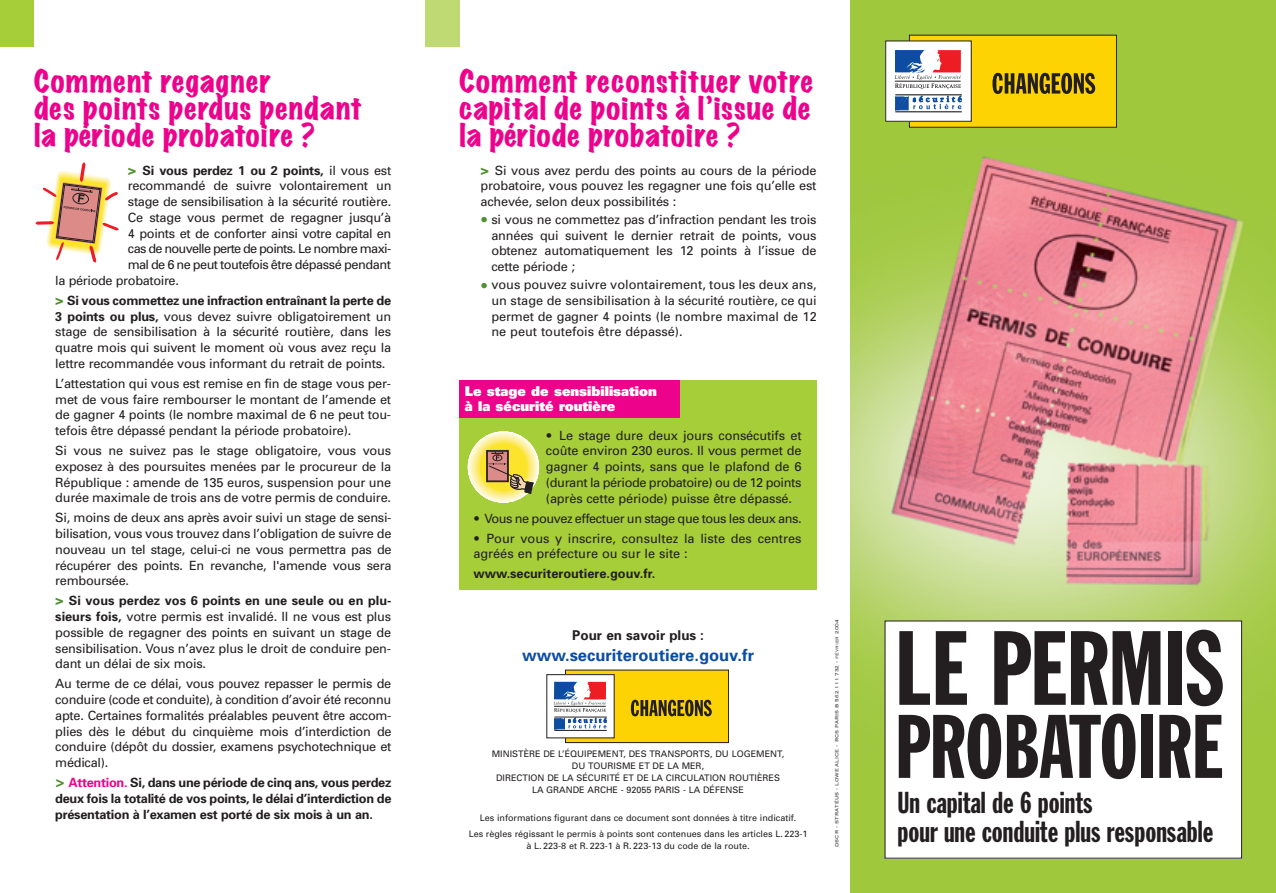
<style>
.page{position:relative;width:1276px;height:893px;background:#fff}
.page>*{position:absolute;margin:0;border:0;box-sizing:border-box;transform-origin:0 0}
.t1{font:103.5px "Franklin Gothic Extra Cond";color:#231f20}
.t2{font:88.5px "Franklin Gothic Extra Cond";color:#231f20}
.t3{font:29.7px/28.5px "Franklin Gothic Extra Cond";color:#231f20}
.t4{font:expanded 28.5px/27px "Marker Felt";letter-spacing:.035em;color:#ed028c;text-align:justify}
.t5{font:700 16.5px "Univers";color:#0d4da1}
.t6{font:900 13.5px/15px "Univers";color:#fff}
.t7{font:700 13.5px "Univers";color:#231f20}
.t8{font:12.75px/15.8px "Univers";letter-spacing:-.015em;color:#231f20;text-align:justify}
.t9{font:700 12.75px/15.8px "Univers";letter-spacing:-.02em;color:#231f20;text-align:justify}
.t10{font:12.75px "Univers";letter-spacing:-.035em;color:#231f20}
.t11{font:12.75px "Univers";letter-spacing:-.055em;color:#231f20}
.t12{font:12.75px "Univers";letter-spacing:-.045em;color:#231f20}
.t13{font:700 12.75px "Univers";color:#231f20}
.t14{font:9px/12px "Univers";color:#231f20;text-align:center}
.t15{font:6px "Copperplate Thirty Two BC";color:#231f20}
.s1{font-size:15px;color:#509030}
.s2{font-weight:400}
.s3{font-weight:700;font-size:15px;color:#509030}
.s4{font-weight:700}
.s5{font-weight:900;font-size:15px;color:#509030}
.s6{color:#ed028c}
.s7{font-weight:900}
</style>
<div class="page">
<div style="left:425px;top:0;width:34px;height:47px;background:#c0da73"></div>
<div style="left:0;top:0;width:34px;height:47px;background:#a6ce39"></div>
<img style="left:850px;top:0;width:426px;height:893px">
<svg style="left:35px;top:162px;width:84px;height:101px"></svg>
<div style="left:459px;top:380px;width:357px;height:210px;background:#a6ce39"></div>
<div style="left:459px;top:380px;width:221px;height:38px;background:#ed028c"></div>
<svg style="left:472px;top:435px;width:63px;height:64px"></svg>
<div style="left:481px;top:444px;width:45px;height:46px;background:#fbe429;border-radius:50%"></div>
<svg style="left:486px;top:450px;width:23px;height:2px"></svg>
<div style="left:486px;top:451px;width:22px;height:31px;border:1px solid #231f20"></div>
<div style="left:487px;top:451px;width:20px;height:30px;border:1px solid #231f20"></div>
<svg style="left:488px;top:452px;width:46px;height:42px"></svg>
<div style="left:909px;top:35px;width:207px;height:92px;background:#fed304"></div>
<div style="left:909px;top:35px;width:208px;height:93px;border:1px solid #231f20"></div>
<div style="left:885px;top:41px;width:86px;height:80px;background:#fff"></div>
<div style="left:885px;top:41px;width:86px;height:81px;border:1px solid #231f20"></div>
<svg style="left:894px;top:50px;width:67px;height:39px"></svg>
<svg style="left:895px;top:96px;width:66px;height:14px"></svg>
<hr style="left:895px;top:94px;width:67px;height:1px;background:#231f20">
<hr style="left:895px;top:111px;width:67px;height:1px;background:#231f20">
<svg style="left:992px;top:73px;width:103px;height:21px"></svg>
<div style="left:885px;top:621px;width:356px;height:237px;background:#fff"></div>
<div style="left:565px;top:670px;width:163px;height:73px;background:#fed304"></div>
<div style="left:565px;top:670px;width:164px;height:73px;border:1px solid #231f20"></div>
<div style="left:547px;top:675px;width:67px;height:63px;background:#fff"></div>
<svg style="left:554px;top:682px;width:52px;height:30px"></svg>
<svg style="left:554px;top:718px;width:52px;height:11px"></svg>
<hr style="left:554px;top:717px;width:53px;height:1px;background:#231f20">
<hr style="left:554px;top:730px;width:53px;height:1px;background:#231f20">
<svg style="left:631px;top:700px;width:81px;height:16px"></svg>
<h3 class="t4" style="left:34px;top:69px;width:329px;text-align:left">Comment regagner<br>des points perdus pendant la période probatoire ?</h3>
<p class="t9" style="left:128px;top:163px;width:265px"><span class="s1">&gt;</span> Si vous perdez 1 ou 2 points, <span class="s2">il vous est</span></p>
<p class="t8" style="left:128px;top:179px;width:265px">recommandé de suivre volontairement un</p>
<p class="t8" style="left:128px;top:195px;width:265px">stage de sensibilisation à la sécurité routière.</p>
<p class="t8" style="left:128px;top:211px;width:265px">Ce stage vous permet de regagner jusqu’à</p>
<p class="t8" style="left:128px;top:226px;width:265px">4 points et de conforter ainsi votre capital en</p>
<p class="t11" style="left:128px;top:244px;width:265px">cas de nouvelle perte de points. Le nombre maxi-</p>
<p class="t12" style="left:128px;top:260px;width:265px">mal de 6 ne peut toutefois être dépassé pendant</p>
<p class="t8" style="left:55px;top:274px;width:125px">la période probatoire.</p>
<p class="t8" style="left:55px;top:294px;width:337px"><span class="s3">&gt;</span> <span class="s4">Si vous commettez une infraction entraînant la perte de 3 points ou plus,</span> vous devez suivre obligatoirement un stage de sensibilisation à la sécurité routière, dans les quatre mois qui suivent le moment où vous avez reçu la lettre recommandée vous informant du retrait de points.</p>
<p class="t8" style="left:55px;top:377px;width:337px">L’attestation qui vous est remise en fin de stage vous per&shy;met de vous faire rembourser le montant de l’amende et de gagner 4 points (le nombre maximal de 6 ne peut tou&shy;tefois être dépassé pendant la période probatoire).</p>
<p class="t8" style="left:55px;top:444px;width:337px">Si vous ne suivez pas le stage obligatoire, vous vous exposez à des poursuites menées par le procureur de la République : amende de 135 euros, suspension pour une durée maximale de trois ans de votre permis de conduire.</p>
<p class="t8" style="left:55px;top:511px;width:338px">Si, moins de deux ans après avoir suivi un stage de sensi&shy;bilisation, vous vous trouvez dans l’obligation de suivre de nouveau un tel stage, celui-ci ne vous permettra pas de récupérer des points. En revanche, l'amende vous sera remboursée.</p>
<p class="t8" style="left:55px;top:594px;width:338px"><span class="s3">&gt;</span> <span class="s4">Si vous perdez vos 6 points en une seule ou en plu&shy;sieurs fois,</span> votre permis est invalidé. Il ne vous est plus possible de regagner des points en suivant un stage de sensibilisation. Vous n’avez plus le droit de conduire pen&shy;dant un délai de six mois.</p>
<p class="t8" style="left:55px;top:677px;width:338px">Au terme de ce délai, vous pouvez repasser le permis de conduire (code et conduite), à condition d’avoir été reconnu apte. Certaines formalités préalables peuvent être accom&shy;plies dès le début du cinquième mois d’interdiction de conduire (dépôt du dossier, examens psychotechnique et médical).</p>
<p class="t9" style="left:55px;top:776px;width:338px"><span class="s5">&gt;</span> <span class="s6">Attention.</span> Si, dans une période de cinq ans, vous perdez deux fois la totalité de vos points, le délai d’interdiction de présentation à l’examen est porté de six mois à un an.</p>
<h3 class="t4" style="left:459px;top:69px;width:355px">Comment reconstituer votre capital de points à l’issue de la période probatoire ?</h3>
<p class="t8" style="left:480px;top:163px;width:337px"><span class="s3">&gt;</span> Si vous avez perdu des points au cours de la période probatoire, vous pouvez les regagner une fois qu’elle est achevée, selon deux possibilités :</p>
<p class="t8" style="left:491px;top:213px;width:327px;text-indent:-11px"><span class="s5">•</span> si vous ne commettez pas d’infraction pendant les trois années qui suivent le dernier retrait de points, vous obtenez automatiquement les 12 points à l’issue de cette période ;</p>
<p class="t8" style="left:491px;top:278px;width:327px;text-indent:-11px"><span class="s5">•</span> vous pouvez suivre volontairement, tous les deux ans, un stage de sensibilisation à la sécurité routière, ce qui permet de gagner 4 points (le nombre maximal de 12 ne peut toutefois être dépassé).</p>
<p class="t6" style="left:465px;top:385px;width:194px">Le stage de sensibilisation à la sécurité routière</p>
<p class="t8" style="left:546px;top:428px;width:257px"><span class="s7">•</span> Le stage dure deux jours consécutifs et coûte environ 230 euros. Il vous permet de gagner 4 points, sans que le plafond de 6 (durant la période probatoire) ou de 12 points (après cette période) puisse être dépassé.</p>
<p class="t10" style="left:473px;top:513px;width:330px"><span class="s7">•</span> Vous ne pouvez effectuer un stage que tous les deux ans.</p>
<p class="t8" style="left:473px;top:531px;width:330px"><span class="s7">•</span> Pour vous y inscrire, consultez la liste des centres agréés en préfecture ou sur le site :</p>
<p class="t13" style="left:473px;top:569px;width:183px">www.securiteroutiere.gouv.fr.</p>
<p class="t7" style="left:572px;top:631px;width:133px">Pour en savoir plus :</p>
<p class="t5" style="left:522px;top:649px;width:234px">www.securiteroutiere.gouv.fr</p>
<p class="t14" style="left:492px;top:748px;width:294px">MINISTÈRE DE L’ÉQUIPEMENT, DES TRANSPORTS, DU LOGEMENT, DU TOURISME ET DE LA MER,<br>DIRECTION DE LA SÉCURITÉ ET DE LA CIRCULATION ROUTIÈRES LA GRANDE ARCHE - 92055 PARIS - LA DÉFENSE</p>
<p class="t14" style="left:469px;top:811px;width:340px;line-height:16.2px">Les informations figurant dans ce document sont données à titre indicatif.<br>Les règles régissant le permis à points sont contenues dans les articles L. 223-1</p>
<p class="t14" style="left:526px;top:841px;width:225px">à L. 223-8 et R. 223-1 à R. 223-13 du code de la route.</p>
<p class="t15" style="left:833px;top:847px;width:229px;rotate:-90deg">DSCR - STRATÉUS - LOWE ALICE - RCS PARIS B 562 111 732 - février 2004</p>
<h1 class="t1" style="left:895px;top:631px;width:330px">LE PERMIS</h1>
<h2 class="t2" style="left:895px;top:715px;width:329px">PROBATOIRE</h2>
<h3 class="t3" style="left:897px;top:791px;width:317px">Un capital de 6 points<br>pour une conduite plus responsable</h3>
</div>
